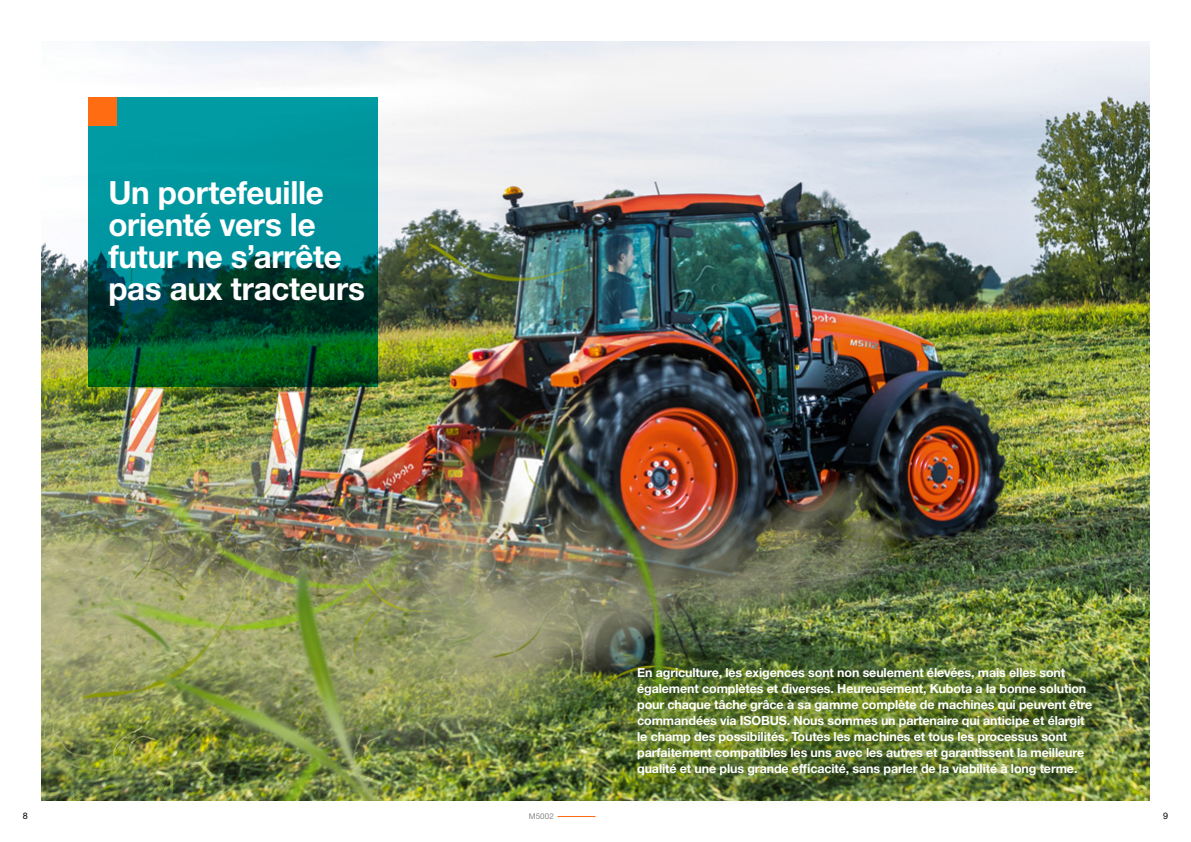
<style>
.page{position:relative;width:1191px;height:842px;background:#fff}
.page>*{position:absolute;margin:0;border:0;box-sizing:border-box;transform-origin:0 0}
.t1{font:700 32px/32px "Helvetica Neue LT Std";letter-spacing:-.01em;color:#fff}
.t2{font:700 12.5px/16px "Helvetica Neue LT Std";letter-spacing:-.01em;color:#fff}
.t3{font:9px "Helvetica Neue LT Std";color:#000}
.t4{font:8px "Helvetica Neue LT Std";letter-spacing:.01em;color:#878786}
</style>
<div class="page">
<hr style="left:557px;top:816px;width:38px;height:1px;background:#ff6c11">
<img style="left:42px;top:42px;width:1107px;height:758px">
<svg style="left:88px;top:97px;width:290px;height:289px;background:#00756d"></svg>
<div style="left:88px;top:97px;width:29px;height:28px;background:#ff6c11"></div>
<div style="left:600px;top:632px;width:526px;height:179px;background:#436615;opacity:.75"></div>
<h1 class="t1" style="left:108px;top:176px;width:258px">Un portefeuille orienté vers le futur ne s’arrête pas aux tracteurs</h1>
<p class="t2" style="left:637px;top:664px;width:456px">En agriculture, les exigences sont non seulement élevées, mais elles sont également complètes et diverses. Heureusement, Kubota a la bonne solution pour chaque tâche grâce à sa gamme complète de machines qui peuvent être commandées via ISOBUS. Nous sommes un partenaire qui anticipe et élargit le champ des possibilités. Toutes les machines et tous les processus sont parfaitement compatibles les uns avec les autres et garantissent la meilleure qualité et une plus grande efficacité, sans parler de la viabilité à long terme.</p>
<p class="t3" style="left:23px;top:811px;width:7px">8</p>
<p class="t4" style="left:529px;top:812px;width:27px">M5002</p>
<p class="t3" style="left:1163px;top:811px;width:7px">9</p>
</div>
